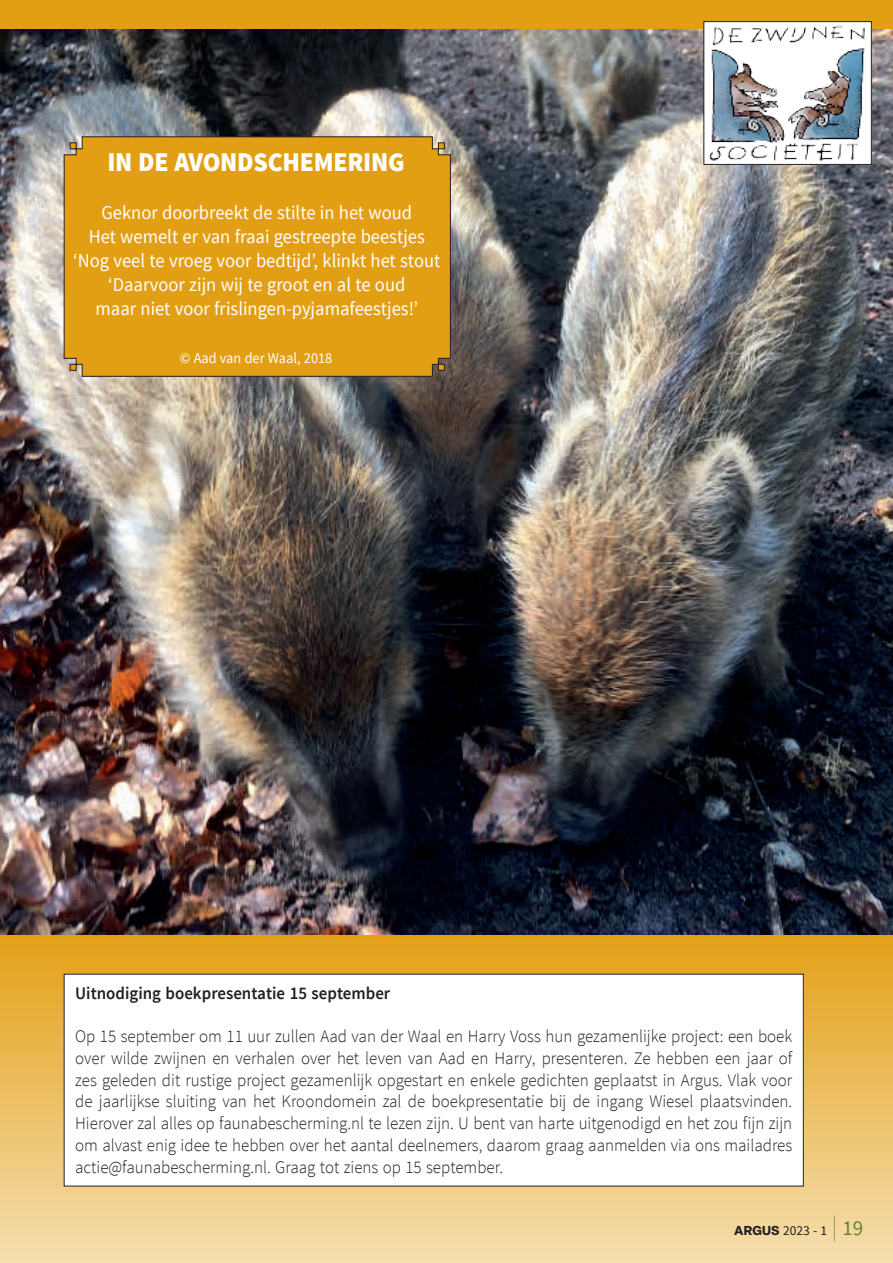
<style>
.page{position:relative;width:893px;height:1263px;background:#fff}
.page>*{position:absolute;margin:0;border:0;box-sizing:border-box;transform-origin:0 0}
.t1{font:900 27px "Source Sans Pro";letter-spacing:-.01em;color:#fff;scale:.95 1}
.t2{font:19.5px/24px "Source Sans Pro";color:#fff;text-align:center;scale:.95 1}
.t3{font:300 17.7px/21.8px "Source Sans Pro";color:#231f20;text-align:justify;scale:.96 1}
.t4{font:600 17.7px "Source Sans Pro";color:#231f20;scale:.96 1}
.t5{font:15px "Source Sans Pro";color:#fff;scale:.95 1}
.t6{font:13.5px "Source Sans Pro";color:#231f20}
.s1{font-family:"Elza";font-weight:700;font-size:12.75px}
.s2{font-weight:200;font-size:25.5px;color:#638334}
.s3{font-size:21px;color:#638334}
</style>
<div class="page">
<div style="left:0;top:0;width:893px;height:43px;background:#e39f13"></div>
<div style="left:0;top:923px;width:893px;height:340px;background:linear-gradient(to bottom,#e19e12,#f5deae)"></div>
<img style="left:0;top:30px;width:893px;height:904px">
<div style="left:63px;top:136px;width:388px;height:241px;background:#e39f13"></div>
<img style="left:705px;top:23px;width:165px;height:140px">
<div style="left:703px;top:21px;width:169px;height:144px;border:1px solid #231f20"></div>
<div style="left:64px;top:974px;width:739px;height:212px;background:#fff"></div>
<h1 class="t1" style="left:107px;top:144px;width:314px">IN DE AVONDSCHEMERING</h1>
<p class="t2" style="left:73px;top:201px;width:388px">Geknor doorbreekt de stilte in het woud<br>Het wemelt er van fraai gestreepte beestjes ‘Nog veel te vroeg voor bedtijd’, klinkt het stout ‘Daarvoor zijn wij te groot en al te oud<br>maar niet voor frislingen-pyjamafeestjes!’</p>
<p class="t5" style="left:180px;top:348px;width:162px">© Aad van der Waal, 2018</p>
<p class="t4" style="left:75px;top:982px;width:330px">Uitnodiging boekpresentatie 15 september</p>
<p class="t3" style="left:75px;top:1025px;width:748px">Op 15 september om 11 uur zullen Aad van der Waal en Harry Voss hun gezamenlijke project: een boek over wilde zwijnen en verhalen over het leven van Aad en Harry, presenteren. Ze hebben een jaar of zes geleden dit rustige project gezamenlijk opgestart en enkele gedichten geplaatst in Argus. Vlak voor de jaarlijkse sluiting van het Kroondomein zal de boekpresentatie bij de ingang Wiesel plaatsvinden.<br>Hierover zal alles op faunabescherming.nl te lezen zijn. U bent van harte uitgenodigd en het zou fijn zijn om alvast enig idee te hebben over het aantal deelnemers, daarom graag aanmelden via ons mailadres actie@faunabescherming.nl. Graag tot ziens op 15 september.</p>
<p class="t6" style="left:734px;top:1222px;width:130px"><span class="s1">ARGUS</span> 2023 - 1 <span class="s2">|</span> <span class="s3">19</span></p>
</div>
